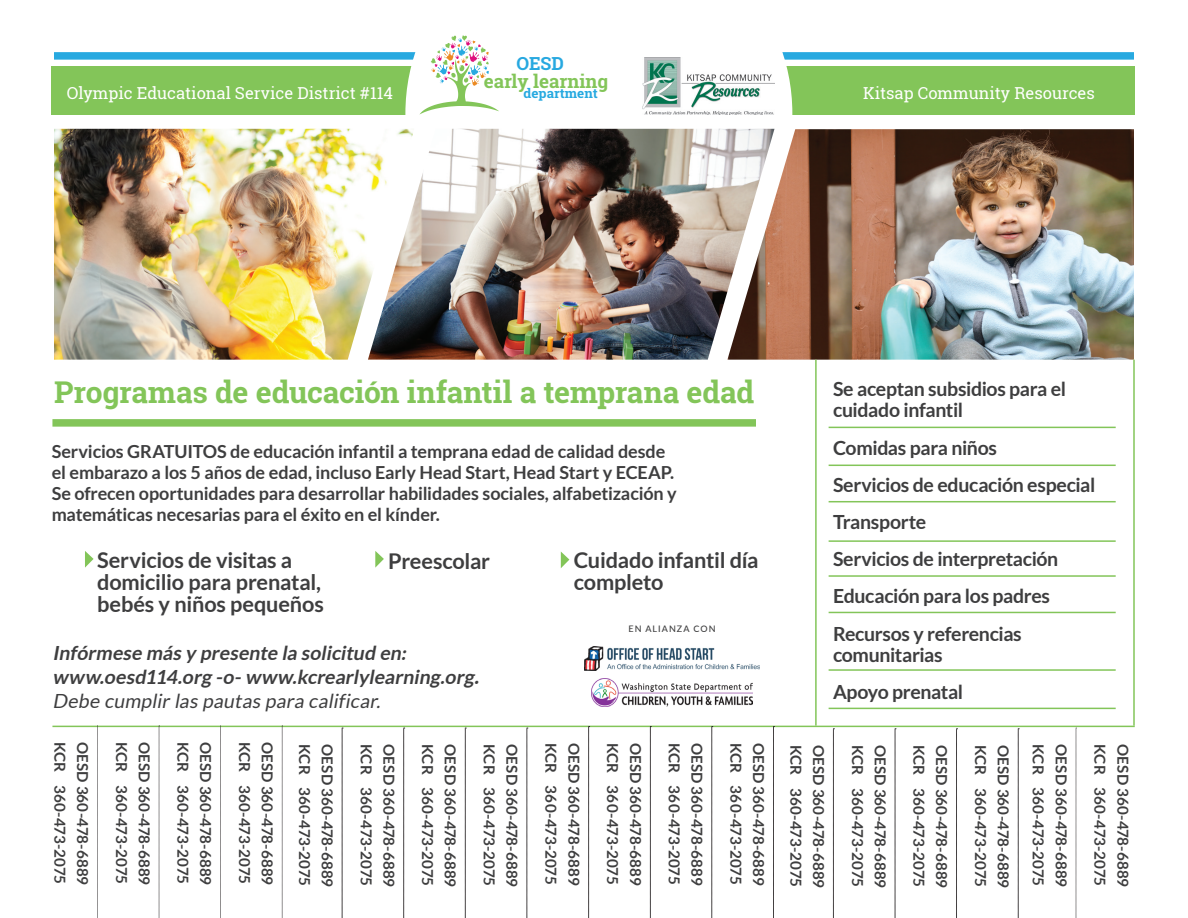
<style>
.page{position:relative;width:1188px;height:918px;background:#fff}
.page>*{position:absolute;margin:0;border:0;box-sizing:border-box;transform-origin:0 0}
.Headers{font:700 30px "Roboto Slab";letter-spacing:-.005em;color:#83c559}
.Headers-2{font:700 21.75px/21.8px "Lato";letter-spacing:-.01em;color:#3e3e3f}
.Headers-3{font:700 19.5px/21px "Lato";letter-spacing:-.02em;color:#3e3e3f}
.Headers-4{font:italic 700 19.5px/24px "Lato";color:#3e3e3f}
.t1{font:700 18.75px "Roboto Slab";color:#83c559}
.Headers-5{font:700 18px/21px "Lato";letter-spacing:-.005em;color:#3e3e3f}
.t2{font:700 18px "Roboto Slab";color:#27a8e0}
.t3{font:16.5px "Roboto Slab";color:#fff}
.Headers-6{font:700 15.15px "Lato";color:#3e3e3f}
.t4{font:700 13.2px "Roboto Slab";color:#26a9e0}
.Headers-7{font:500 9px "Lato";letter-spacing:.115em;color:#3e3e3f}
.s1{font-size:21px}
.s2{font-weight:400}
</style>
<div class="page">
<div style="left:54px;top:52px;width:1080px;height:8px;background:#28a9e0"></div>
<div style="left:52px;top:66px;width:1083px;height:48px;background:#83c559"></div>
<div style="left:405px;top:52px;width:387px;height:77px;background:#fff"></div>
<div style="left:52px;top:419px;width:704px;height:8px;background:#83c559"></div>
<img style="left:775px;top:129px;width:359px;height:231px">
<img style="left:54px;top:129px;width:314px;height:231px">
<img style="left:368px;top:129px;width:407px;height:231px">
<svg style="left:420px;top:35px;width:79px;height:79px"></svg>
<div style="left:517px;top:103px;width:93px;height:11px;background:#fff"></div>
<hr style="left:52px;top:726px;width:1083px;height:1px;background:#83c559">
<hr style="left:829px;top:427px;width:287px;height:1px;background:#83c559">
<hr style="left:829px;top:465px;width:287px;height:1px;background:#83c559">
<hr style="left:829px;top:501px;width:287px;height:1px;background:#83c559">
<hr style="left:829px;top:540px;width:287px;height:2px;background:#83c559">
<hr style="left:829px;top:575px;width:287px;height:2px;background:#83c559">
<svg style="left:97px;top:726px;width:1px;height:192px"></svg>
<svg style="left:159px;top:726px;width:1px;height:192px"></svg>
<svg style="left:220px;top:726px;width:2px;height:192px"></svg>
<svg style="left:282px;top:726px;width:1px;height:192px"></svg>
<svg style="left:342px;top:728px;width:1px;height:190px"></svg>
<svg style="left:403px;top:728px;width:2px;height:190px"></svg>
<svg style="left:465px;top:728px;width:1px;height:190px"></svg>
<svg style="left:527px;top:728px;width:1px;height:190px"></svg>
<svg style="left:588px;top:726px;width:2px;height:192px"></svg>
<svg style="left:650px;top:726px;width:1px;height:192px"></svg>
<svg style="left:712px;top:726px;width:1px;height:192px"></svg>
<svg style="left:773px;top:726px;width:1px;height:192px"></svg>
<svg style="left:833px;top:729px;width:1px;height:189px"></svg>
<svg style="left:895px;top:729px;width:1px;height:189px"></svg>
<svg style="left:956px;top:729px;width:2px;height:189px"></svg>
<svg style="left:1018px;top:729px;width:1px;height:189px"></svg>
<svg style="left:1076px;top:728px;width:1px;height:190px"></svg>
<svg style="left:375px;top:551px;width:9px;height:17px"></svg>
<svg style="left:561px;top:552px;width:8px;height:16px"></svg>
<hr style="left:815px;top:360px;width:2px;height:366px;background:#83c559">
<hr style="left:1133px;top:360px;width:2px;height:366px;background:#83c559">
<hr style="left:829px;top:612px;width:287px;height:1px;background:#83c559">
<hr style="left:829px;top:669px;width:287px;height:2px;background:#83c559">
<img style="left:643px;top:57px;width:131px;height:57px">
<svg style="left:85px;top:551px;width:9px;height:17px"></svg>
<hr style="left:829px;top:708px;width:287px;height:1px;background:#83c559">
<img style="left:584px;top:646px;width:175px;height:24px">
<img style="left:592px;top:679px;width:161px;height:27px">
<p class="t2" style="left:516px;top:51px;width:49px">OESD</p>
<p class="t1" style="left:484px;top:68px;width:126px">early learning</p>
<p class="t4" style="left:524px;top:85px;width:76px">department</p>
<p class="t3" style="left:67px;top:81px;width:328px">Olympic Educational Service District #114</p>
<p class="t3" style="left:863px;top:81px;width:233px">Kitsap Community Resources</p>
<p class="Headers" style="left:54px;top:372px;width:702px">Programas de educación infantil a temprana edad</p>
<p class="Headers-3" style="left:833px;top:379px;width:235px">Se aceptan subsidios para el cuidado infantil</p>
<p class="Headers-3" style="left:833px;top:437px;width:166px">Comidas para niños</p>
<p class="Headers-3" style="left:833px;top:474px;width:264px">Servicios de educación especial</p>
<p class="Headers-3" style="left:833px;top:511px;width:95px">Transporte</p>
<p class="Headers-3" style="left:833px;top:548px;width:227px">Servicios de interpretación</p>
<p class="Headers-3" style="left:833px;top:586px;width:219px">Educación para los padres</p>
<p class="Headers-3" style="left:833px;top:623px;width:190px">Recursos y referencias comunitarias</p>
<p class="Headers-3" style="left:833px;top:681px;width:132px">Apoyo prenatal</p>
<p class="Headers-5" style="left:52px;top:441px;width:627px">Servicios GRATUITOS de educación infantil a temprana edad de calidad desde el embarazo a los 5 años de edad, incluso Early Head Start, Head Start y ECEAP.<br>Se ofrecen oportunidades para desarrollar habilidades sociales, alfabetización y matemáticas necesarias para el éxito en el kínder.</p>
<p class="Headers-2" style="left:97px;top:549px;width:228px">Servicios de visitas a domicilio para prenatal, bebés y niños pequeños</p>
<p class="Headers-2" style="left:388px;top:550px;width:103px">Preescolar</p>
<p class="Headers-2" style="left:574px;top:549px;width:186px">Cuidado infantil día completo</p>
<p class="Headers-7" style="left:629px;top:622px;width:89px">EN ALIANZA CON</p>
<p class="Headers-4" style="left:52px;top:640px;width:432px">Infórmese más y presente la solicitud en: www.oesd114.org -o- www.kcrearlylearning.org<span class="s1">.<br></span><span class="s2">Debe cumplir las pautas para calificar.</span></p>
<p class="Headers-6" style="left:69px;top:742px;width:143px;rotate:90deg">KCR 360-473-2075</p>
<p class="Headers-6" style="left:91px;top:742px;width:144px;rotate:90deg">OESD 360-478-6889</p>
<p class="Headers-6" style="left:130px;top:742px;width:143px;rotate:90deg">KCR 360-473-2075</p>
<p class="Headers-6" style="left:153px;top:742px;width:144px;rotate:90deg">OESD 360-478-6889</p>
<p class="Headers-6" style="left:192px;top:742px;width:143px;rotate:90deg">KCR 360-473-2075</p>
<p class="Headers-6" style="left:214px;top:742px;width:144px;rotate:90deg">OESD 360-478-6889</p>
<p class="Headers-6" style="left:253px;top:742px;width:143px;rotate:90deg">KCR 360-473-2075</p>
<p class="Headers-6" style="left:276px;top:742px;width:144px;rotate:90deg">OESD 360-478-6889</p>
<p class="Headers-6" style="left:313px;top:744px;width:143px;rotate:90deg">KCR 360-473-2075</p>
<p class="Headers-6" style="left:336px;top:744px;width:144px;rotate:90deg">OESD 360-478-6889</p>
<p class="Headers-6" style="left:375px;top:744px;width:143px;rotate:90deg">KCR 360-473-2075</p>
<p class="Headers-6" style="left:398px;top:744px;width:144px;rotate:90deg">OESD 360-478-6889</p>
<p class="Headers-6" style="left:436px;top:744px;width:143px;rotate:90deg">KCR 360-473-2075</p>
<p class="Headers-6" style="left:459px;top:744px;width:144px;rotate:90deg">OESD 360-478-6889</p>
<p class="Headers-6" style="left:498px;top:744px;width:143px;rotate:90deg">KCR 360-473-2075</p>
<p class="Headers-6" style="left:521px;top:744px;width:144px;rotate:90deg">OESD 360-478-6889</p>
<p class="Headers-6" style="left:560px;top:743px;width:143px;rotate:90deg">KCR 360-473-2075</p>
<p class="Headers-6" style="left:583px;top:743px;width:144px;rotate:90deg">OESD 360-478-6889</p>
<p class="Headers-6" style="left:621px;top:743px;width:143px;rotate:90deg">KCR 360-473-2075</p>
<p class="Headers-6" style="left:644px;top:743px;width:144px;rotate:90deg">OESD 360-478-6889</p>
<p class="Headers-6" style="left:683px;top:743px;width:143px;rotate:90deg">KCR 360-473-2075</p>
<p class="Headers-6" style="left:706px;top:743px;width:144px;rotate:90deg">OESD 360-478-6889</p>
<p class="Headers-6" style="left:745px;top:743px;width:143px;rotate:90deg">KCR 360-473-2075</p>
<p class="Headers-6" style="left:767px;top:743px;width:144px;rotate:90deg">OESD 360-478-6889</p>
<p class="Headers-6" style="left:805px;top:745px;width:143px;rotate:90deg">KCR 360-473-2075</p>
<p class="Headers-6" style="left:827px;top:745px;width:144px;rotate:90deg">OESD 360-478-6889</p>
<p class="Headers-6" style="left:866px;top:745px;width:143px;rotate:90deg">KCR 360-473-2075</p>
<p class="Headers-6" style="left:889px;top:745px;width:144px;rotate:90deg">OESD 360-478-6889</p>
<p class="Headers-6" style="left:928px;top:745px;width:143px;rotate:90deg">KCR 360-473-2075</p>
<p class="Headers-6" style="left:950px;top:745px;width:144px;rotate:90deg">OESD 360-478-6889</p>
<p class="Headers-6" style="left:989px;top:745px;width:143px;rotate:90deg">KCR 360-473-2075</p>
<p class="Headers-6" style="left:1012px;top:745px;width:144px;rotate:90deg">OESD 360-478-6889</p>
<p class="Headers-6" style="left:1047px;top:744px;width:143px;rotate:90deg">KCR 360-473-2075</p>
<p class="Headers-6" style="left:1070px;top:744px;width:144px;rotate:90deg">OESD 360-478-6889</p>
<p class="Headers-6" style="left:1109px;top:744px;width:143px;rotate:90deg">KCR 360-473-2075</p>
<p class="Headers-6" style="left:1132px;top:744px;width:144px;rotate:90deg">OESD 360-478-6889</p>
</div>
